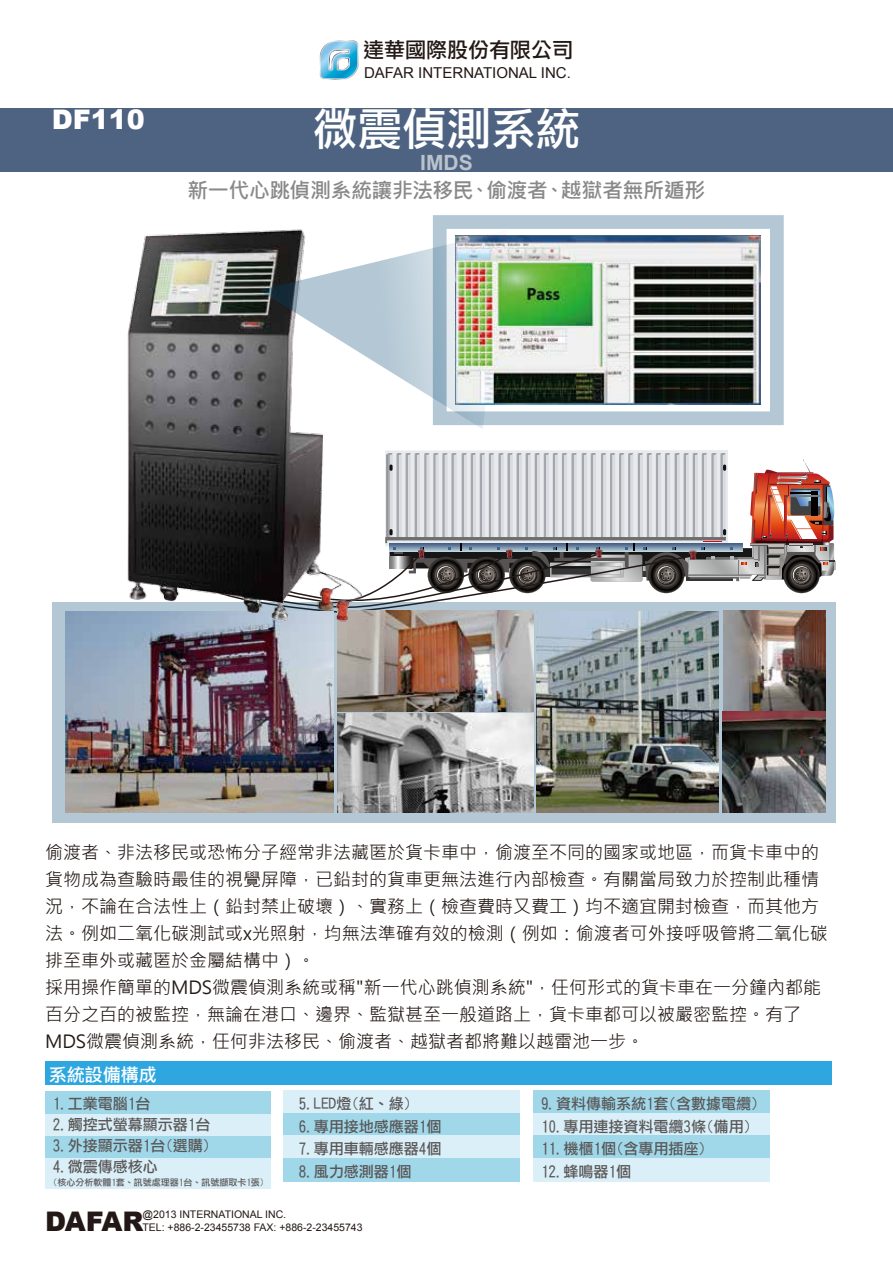
<style>
.page{position:relative;width:893px;height:1263px;background:#fff}
.page>*{position:absolute;margin:0;border:0;box-sizing:border-box;transform-origin:0 0}
.t1{font:44.55px "DF Li Hei Md HK BF";color:#fff}
.t2{font:900 27px "Arial";letter-spacing:-.02em;color:#221815}
.t3{font:900 27px "Arial";color:#fff}
.t4{font:700 21px "Microsoft Jheng Hei";letter-spacing:-.02em;color:#898989}
.t5{font:21px "DF Li Hei Md HK BF";color:#221815}
.t6{font:700 21px "Arial";color:#bac2cc}
.t7{font:18px/27px "Microsoft Jheng Hei";color:#221815}
.t8{font:18px "DF Li Hei Md WIN BF";color:#fff}
.t9{font:15px/22.5px "DF Li Hei Md WIN BF";color:#595757}
.t10{font:15px "Arial";color:#221815}
.t11{font:10.5px "Arial";color:#221815}
.t12{font:9px "DF Li Hei Md WIN BF";color:#595757}
</style>
<div class="page">
<div style="left:0;top:108px;width:893px;height:63px;background:#4d6381"></div>
<div style="left:45px;top:1062px;width:786px;height:23px;background:#2ea7e0"></div>
<div style="left:45px;top:1092px;width:225px;height:23px;background:#a0d8ea"></div>
<div style="left:45px;top:1114px;width:225px;height:23px;background:#dbeff8"></div>
<div style="left:45px;top:1158px;width:225px;height:30px;background:#dbeff8"></div>
<div style="left:45px;top:1137px;width:225px;height:21px;background:#a0d8ea"></div>
<div style="left:284px;top:1091px;width:236px;height:23px;background:#dbeff8"></div>
<div style="left:284px;top:1113px;width:236px;height:23px;background:#a0d8ea"></div>
<div style="left:284px;top:1136px;width:236px;height:23px;background:#dbeff8"></div>
<div style="left:284px;top:1158px;width:236px;height:23px;background:#a0d8ea"></div>
<div style="left:534px;top:1090px;width:236px;height:23px;background:#a0d8ea"></div>
<div style="left:534px;top:1113px;width:236px;height:23px;background:#dbeff8"></div>
<div style="left:534px;top:1136px;width:236px;height:23px;background:#a0d8ea"></div>
<div style="left:534px;top:1158px;width:236px;height:23px;background:#dbeff8"></div>
<svg style="left:320px;top:40px;width:39px;height:40px"></svg>
<div style="left:385px;top:450px;width:343px;height:96px;background:linear-gradient(to right,#e8eaee,#e8eaee)"></div>
<svg style="left:375px;top:454px;width:460px;height:148px"></svg>
<svg style="left:53px;top:602px;width:783px;height:220px;background:#aec1cc"></svg>
<img style="left:337px;top:611px;width:197px;height:201px">
<img style="left:723px;top:610px;width:102px;height:202px">
<img style="left:65px;top:612px;width:268px;height:200px">
<img style="left:537px;top:612px;width:182px;height:200px">
<img style="left:98px;top:229px;width:277px;height:412px">
<svg style="left:259px;top:230px;width:225px;height:199px"></svg>
<svg style="left:433px;top:215px;width:351px;height:210px;fill:#b3c8d4"></svg>
<img style="left:456px;top:236px;width:305px;height:168px">
<p class="t5" style="left:363px;top:39px;width:211px">達華國際股份有限公司</p>
<p class="t10" style="left:364px;top:63px;width:208px">DAFAR INTERNATIONAL INC.</p>
<h2 class="t3" style="left:52px;top:100px;width:95px">DF110</h2>
<h1 class="t1" style="left:313px;top:106px;width:269px">微震偵測系統</h1>
<p class="t6" style="left:420px;top:149px;width:54px">IMDS</p>
<p class="t4" style="left:187px;top:177px;width:520px">新一代心跳偵測系統讓非法移民、偷渡者、越獄者無所遁形</p>
<p class="t7" style="left:45px;top:839px;width:784px">偷渡者、非法移民或恐怖分子經常非法藏匿於貨卡車中，偷渡至不同的國家或地區，而貨卡車中的貨物成為查驗時最佳的視覺屏障，已鉛封的貨車更無法進行內部檢查。有關當局致力於控制此種情況，不論在合法性上（鉛封禁止破壞）、實務上（檢查費時又費工）均不適宜開封檢查，而其他方法。例如二氧化碳測試或x光照射，均無法準確有效的檢測（例如：偷渡者可外接呼吸管將二氧化碳排至車外或藏匿於金屬結構中）。<br>採用操作簡單的MDS微震偵測系統或稱"新一代心跳偵測系統"，任何形式的貨卡車在一分鐘內都能百分之百的被監控，無論在港口、邊界、監獄甚至一般道路上，貨卡車都可以被嚴密監控。有了MDS微震偵測系統，任何非法移民、偷渡者、越獄者都將難以越雷池一步。</p>
<p class="t8" style="left:49px;top:1065px;width:109px">系統設備構成</p>
<p class="t9" style="left:53px;top:1093px;width:159px;line-height:21px">1.工業電腦1台<br>2.觸控式螢幕顯示器1台<br>3.外接顯示器1台(選購)<br>4.微震傳感核心</p>
<p class="t12" style="left:53px;top:1177px;width:213px">(核心分析軟體1套、訊號處理器1台、訊號擷取卡1張)</p>
<p class="t9" style="left:299px;top:1092px;width:144px">5.LED燈(紅、綠)<br>6.專用接地感應器1個<br>7.專用車輛感應器4個<br>8.風力感測器1個</p>
<p class="t9" style="left:541px;top:1092px;width:219px">9.資料傳輸系統1套(含數據電纜)<br>10.專用連接資料電纜3條(備用)<br>11.機櫃1個(含專用插座)<br>12.蜂鳴器1個</p>
<p class="t11" style="left:143px;top:1208px;width:145px">@2013 INTERNATIONAL INC.</p>
<h2 class="t2" style="left:45px;top:1201px;width:100px">DAFAR</h2>
<p class="t11" style="left:143px;top:1220px;width:222px">TEL: +886-2-23455738 FAX: +886-2-23455743</p>
</div>
